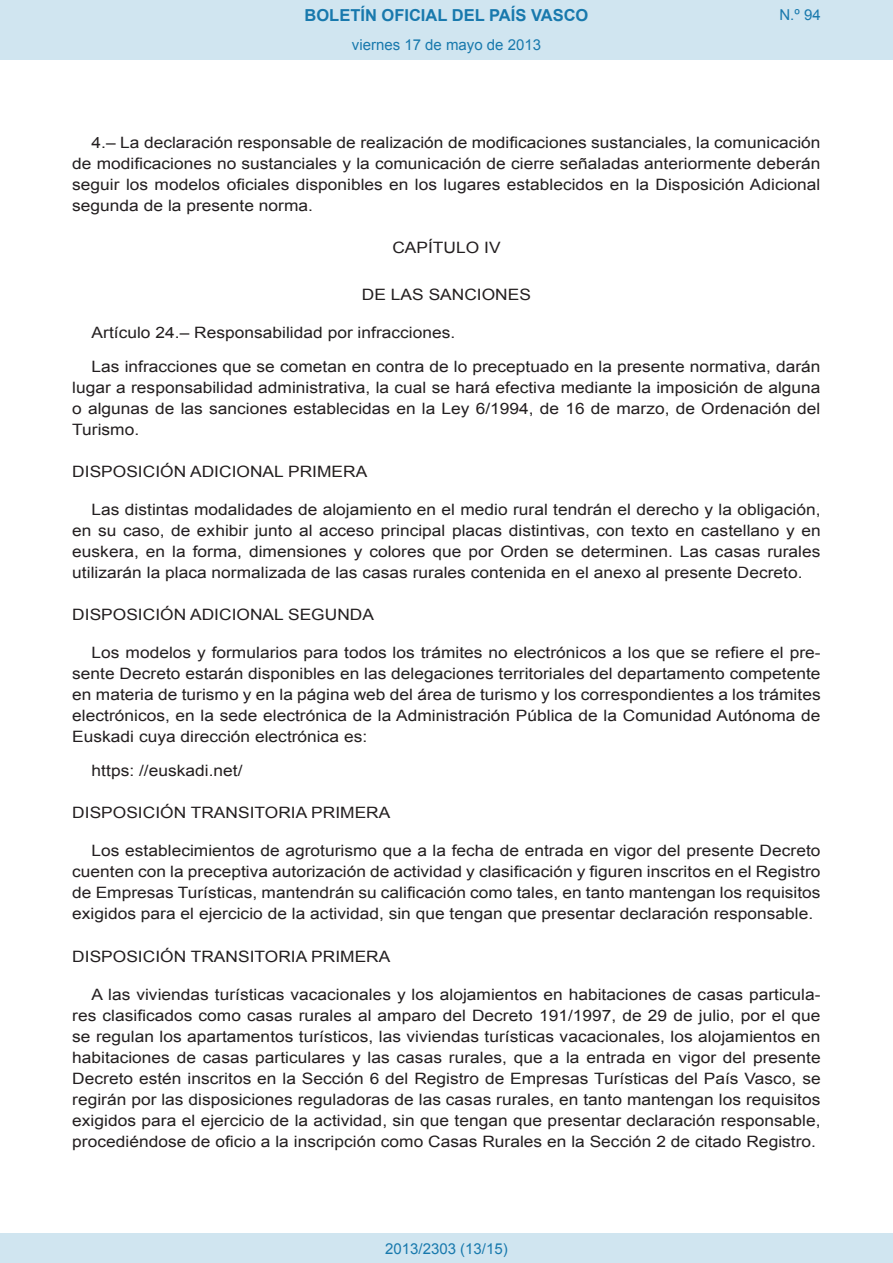
<style>
.page{position:relative;width:893px;height:1263px;background:#fff}
.page>*{position:absolute;margin:0;border:0;box-sizing:border-box;transform-origin:0 0}
.t1{font:700 16.5px "Arial";color:#1879ad}
.BOPVDetalle{font:15.6px/21px "Arial";color:#231f20;text-align:justify;scale:1.11 1}
.BOPVDisposicionTitul{font:15.6px "Arial";color:#231f20;scale:1.11 1}
.BOPVClave{font:15.6px "Arial";color:#231f20;scale:1.11 1}
.Paginacion_Centro{font:15px "Arial";color:#1879ad}
</style>
<div class="page">
<div style="left:0;top:0;width:893px;height:60px;background:#d0e5f0"></div>
<div style="left:0;top:1233px;width:893px;height:30px;background:#d0e5f0"></div>
<p class="t1" style="left:305px;top:4px;width:285px">BOLETÍN OFICIAL DEL PAÍS VASCO</p>
<p class="Paginacion_Centro" style="left:352px;top:35px;width:191px">viernes 17 de mayo de 2013</p>
<p class="Paginacion_Centro" style="left:779px;top:5px;width:43px">N.º 94</p>
<p class="BOPVDetalle" style="left:72px;top:132px;width:676px;text-indent:19px">4.– La declaración responsable de realización de modificaciones sustanciales, la comunicación de modificaciones no sustanciales y la comunicación de cierre señaladas anteriormente deberán seguir los modelos oficiales disponibles en los lugares establecidos en la Disposición Adicional segunda de la presente norma.</p>
<p class="BOPVClave" style="left:392px;top:238px;width:99px">CAPÍTULO IV</p>
<p class="BOPVClave" style="left:362px;top:284px;width:154px">DE LAS SANCIONES</p>
<p class="BOPVDetalle" style="left:92px;top:322px;width:329px">Artículo 24.– Responsabilidad por infracciones.</p>
<p class="BOPVDetalle" style="left:72px;top:356px;width:676px;text-indent:19px">Las infracciones que se cometan en contra de lo preceptuado en la presente normativa, darán lugar a responsabilidad administrativa, la cual se hará efectiva mediante la imposición de alguna o algunas de las sanciones establecidas en la Ley 6/1994, de 16 de marzo, de Ordenación del Turismo.</p>
<p class="BOPVDisposicionTitul" style="left:72px;top:461px;width:267px">DISPOSICIÓN ADICIONAL PRIMERA</p>
<p class="BOPVDetalle" style="left:72px;top:499px;width:676px;text-indent:19px">Las distintas modalidades de alojamiento en el medio rural tendrán el derecho y la obligación, en su caso, de exhibir junto al acceso principal placas distintivas, con texto en castellano y en euskera, en la forma, dimensiones y colores que por Orden se determinen. Las casas rurales utilizarán la placa normalizada de las casas rurales contenida en el anexo al presente Decreto.</p>
<p class="BOPVDisposicionTitul" style="left:72px;top:604px;width:273px">DISPOSICIÓN ADICIONAL SEGUNDA</p>
<p class="BOPVDetalle" style="left:72px;top:642px;width:676px;text-indent:19px">Los modelos y formularios para todos los trámites no electrónicos a los que se refiere el pre&shy;sente Decreto estarán disponibles en las delegaciones territoriales del departamento competente en materia de turismo y en la página web del área de turismo y los correspondientes a los trámites electrónicos, en la sede electrónica de la Administración Pública de la Comunidad Autónoma de Euskadi cuya dirección electrónica es:</p>
<p class="BOPVDetalle" style="left:92px;top:760px;width:137px">https: //euskadi.net/</p>
<p class="BOPVDisposicionTitul" style="left:72px;top:802px;width:288px">DISPOSICIÓN TRANSITORIA PRIMERA</p>
<p class="BOPVDetalle" style="left:72px;top:840px;width:676px;text-indent:19px">Los establecimientos de agroturismo que a la fecha de entrada en vigor del presente Decreto cuenten con la preceptiva autorización de actividad y clasificación y figuren inscritos en el Registro de Empresas Turísticas, mantendrán su calificación como tales, en tanto mantengan los requisitos exigidos para el ejercicio de la actividad, sin que tengan que presentar declaración responsable.</p>
<p class="BOPVDisposicionTitul" style="left:72px;top:946px;width:288px">DISPOSICIÓN TRANSITORIA PRIMERA</p>
<p class="BOPVDetalle" style="left:72px;top:984px;width:676px;text-indent:19px">A las viviendas turísticas vacacionales y los alojamientos en habitaciones de casas particula&shy;res clasificados como casas rurales al amparo del Decreto 191/1997, de 29 de julio, por el que se regulan los apartamentos turísticos, las viviendas turísticas vacacionales, los alojamientos en habitaciones de casas particulares y las casas rurales, que a la entrada en vigor del presente Decreto estén inscritos en la Sección 6 del Registro de Empresas Turísticas del País Vasco, se regirán por las disposiciones reguladoras de las casas rurales, en tanto mantengan los requisitos exigidos para el ejercicio de la actividad, sin que tengan que presentar declaración responsable, procediéndose de oficio a la inscripción como Casas Rurales en la Sección 2 de citado Registro.</p>
<p class="Paginacion_Centro" style="left:385px;top:1238px;width:124px">2013/2303 (13/15)</p>
</div>
